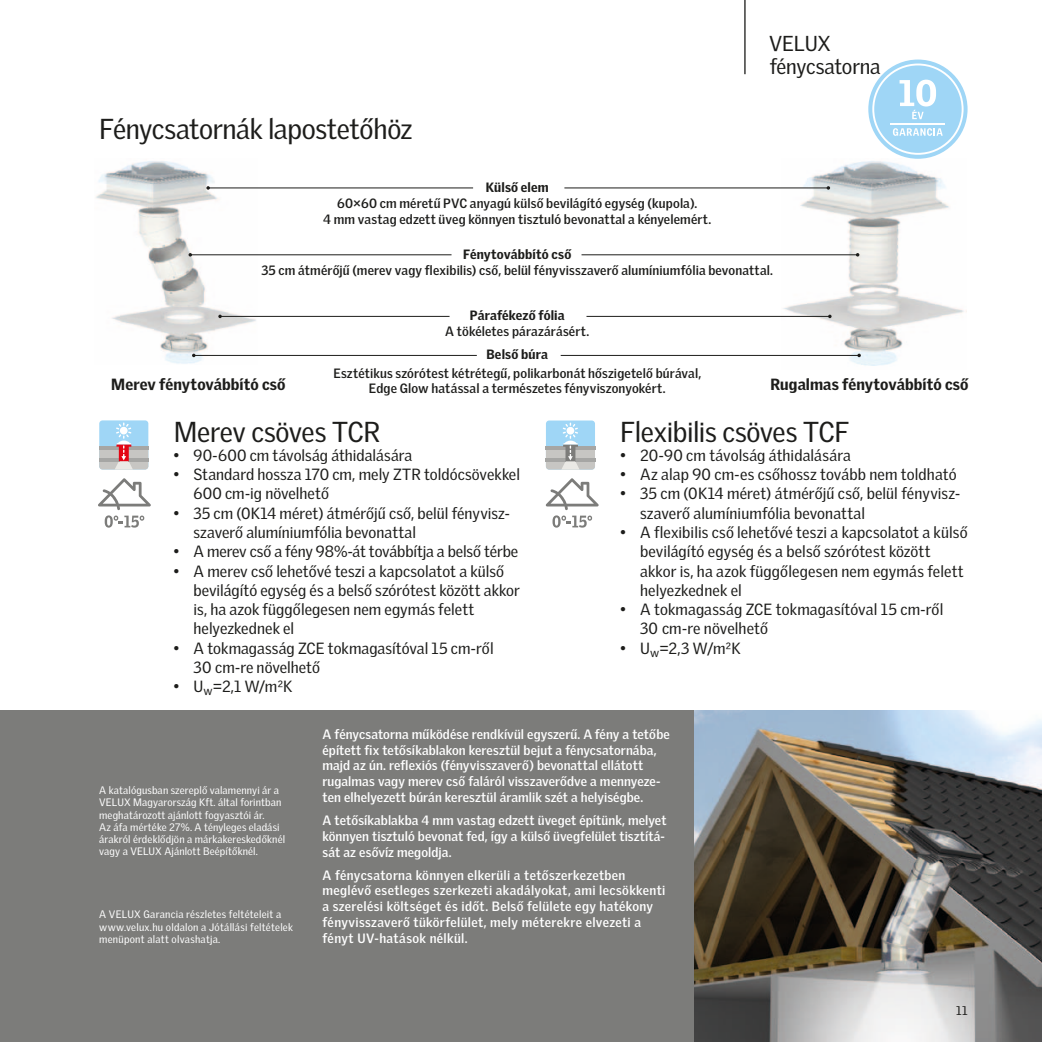
<style>
.page{position:relative;width:1042px;height:1042px;background:#fff}
.page>*{position:absolute;margin:0;border:0;box-sizing:border-box;transform-origin:0 0}
.t1{font:28px "Velux Gothic";letter-spacing:-.015em;color:#1d1d1b}
.t2{font:21px/22.8px "Velux Gothic";letter-spacing:-.005em;color:#1d1d1b}
.t3{font:15.75px/19.2px "Velux Gothic";letter-spacing:.005em;color:#1d1d1b}
.t4{font:900 15.75px "Velux Gothic";letter-spacing:.005em;color:#1d1d1b}
.t5{font:700 13.12px/15.8px "Velux Gothic";letter-spacing:.01em;color:#fff}
.t6{font:700 13.12px/15.8px "Velux Gothic";letter-spacing:.01em;color:#1d1d1b;text-align:center}
.t7{font:900 13.12px "Velux Gothic";letter-spacing:.01em;color:#1d1d1b}
.t8{font:12.25px "Velux Gothic";color:#1d1d1b}
.t9{font:10.5px/12.2px "Velux Gothic";letter-spacing:.015em;color:#fff}
</style>
<div class="page">
<img style="left:96px;top:161px;width:161px;height:203px">
<img style="left:781px;top:161px;width:183px;height:205px">
<hr style="left:208px;top:187px;width:265px;height:1px;background:#1d1d1b">
<svg style="left:206px;top:186px;width:4px;height:4px"></svg>
<hr style="left:220px;top:316px;width:229px;height:1px;background:#1d1d1b">
<hr style="left:194px;top:355px;width:283px;height:1px;background:#1d1d1b">
<hr style="left:190px;top:254px;width:261px;height:1px;background:#1d1d1b">
<hr style="left:564px;top:187px;width:264px;height:1px;background:#1d1d1b">
<svg style="left:826px;top:186px;width:4px;height:4px"></svg>
<hr style="left:586px;top:316px;width:244px;height:1px;background:#1d1d1b">
<hr style="left:561px;top:355px;width:298px;height:1px;background:#1d1d1b">
<hr style="left:581px;top:254px;width:276px;height:1px;background:#1d1d1b">
<div style="left:546px;top:420px;width:49px;height:49px;background:#9fd6f6;border-radius:3px"></div>
<svg style="left:546px;top:423px;width:49px;height:47px"></svg>
<svg style="left:546px;top:478px;width:53px;height:50px"></svg>
<div style="left:99px;top:420px;width:49px;height:49px;background:#9fd6f6;border-radius:3px"></div>
<svg style="left:99px;top:422px;width:49px;height:47px"></svg>
<svg style="left:98px;top:478px;width:53px;height:50px"></svg>
<svg style="left:868px;top:60px;width:99px;height:99px"></svg>
<div style="left:0;top:710px;width:1042px;height:332px;background:#7c7c7a"></div>
<img style="left:694px;top:710px;width:348px;height:332px">
<hr style="left:744px;top:0;width:1px;height:74px;background:#1d1d1b">
<h1 class="t1" style="left:99px;top:118px;width:315px">Fénycsatornák lapostetőhöz</h1>
<h2 class="t2" style="left:769px;top:34px;width:113px">VELUX fénycsatorna</h2>
<p class="t7" style="left:486px;top:183px;width:64px">Külső elem</p>
<p class="t6" style="left:323px;top:197px;width:390px">60×60 cm méretű PVC anyagú külső bevilágító egység (kupola).<br>4 mm vastag edzett üveg könnyen tisztuló bevonattal a kényelemért.</p>
<p class="t7" style="left:463px;top:250px;width:110px">Fénytovábbító cső</p>
<p class="t6" style="left:261px;top:264px;width:513px">35 cm átmérőjű (merev vagy flexibilis) cső, belül fényvisszaverő alumíniumfólia bevonattal.</p>
<p class="t7" style="left:470px;top:311px;width:96px">Párafékező fólia</p>
<p class="t6" style="left:445px;top:325px;width:146px">A tökéletes párazárásért.</p>
<p class="t7" style="left:486px;top:350px;width:63px">Belső búra</p>
<p class="t6" style="left:333px;top:366px;width:369px">Esztétikus szórótest kétrétegű, polikarbonát hőszigetelő búrával,<br>Edge Glow hatással a természetes fényviszonyokért.</p>
<p class="t4" style="left:111px;top:379px;width:176px">Merev fénytovábbító cső</p>
<p class="t4" style="left:770px;top:379px;width:200px">Rugalmas fénytovábbító cső</p>
<h1 class="t1" style="left:174px;top:420px;width:208px">Merev csöves TCR</h1>
<p class="t3" style="left:174px;top:447px;width:240px">• 90-600 cm távolság áthidalására</p>
<p class="t3" style="left:193px;top:466px;width:328px;text-indent:-20px">• Standard hossza 170 cm, mely ZTR toldócsövekkel<br>600 cm-ig növelhető</p>
<p class="t3" style="left:193px;top:505px;width:318px;text-indent:-20px">• 35 cm (0K14 méret) átmérőjű cső, belül fényvisz&shy;szaverő alumíniumfólia bevonattal</p>
<p class="t3" style="left:174px;top:543px;width:346px">• A merev cső a fény 98%-át továbbítja a belső térbe</p>
<p class="t3" style="left:193px;top:562px;width:328px;text-indent:-20px">• A merev cső lehetővé teszi a kapcsolatot a külső bevilágító egység és a belső szóró test között akkor is, ha azok függőlegesen nem egymás felett helyezkednek el</p>
<p class="t3" style="left:193px;top:639px;width:302px;text-indent:-20px">• A tokmagasság ZCE tokmagasítóval 15 cm-ről<br>30 cm-re növelhető</p>
<p class="t3" style="left:174px;top:678px;width:120px">• U<sub>w</sub>=2,1 W/m²K</p>
<h1 class="t1" style="left:620px;top:420px;width:230px">Flexibilis csöves TCF</h1>
<p class="t3" style="left:620px;top:447px;width:232px">• 20-90 cm távolság áthidalására</p>
<p class="t3" style="left:620px;top:466px;width:338px">• Az alap 90 cm-es csőhossz tovább nem toldható</p>
<p class="t3" style="left:640px;top:485px;width:322px;text-indent:-20px">• 35 cm (0K14 méret) átmérőjű cső, belül fényvisz&shy;szaverő alumíniumfólia bevonattal</p>
<p class="t3" style="left:640px;top:524px;width:329px;text-indent:-20px">• A flexibilis cső lehetővé teszi a kapcsolatot a külső bevilágító egység és a belső szó ró test között akkor is, ha azok függőlegesen nem egymás felett helyezkednek el</p>
<p class="t3" style="left:640px;top:601px;width:305px;text-indent:-20px">• A tokmagasság ZCE tokmagasítóval 15 cm-ről<br>30 cm-re növelhető</p>
<p class="t3" style="left:620px;top:639px;width:122px">• U<sub>w</sub>=2,3 W/m²K</p>
<p class="t9" style="left:99px;top:785px;width:187px">A katalógusban szereplő valamennyi ár a VELUX Magyarország Kft. által forintban meghatározott ajánlott fogyasztói ár.<br>Az áfa mértéke 27%. A tényleges eladási árakról érdeklődjön a márkakereskedőknél vagy a VELUX Ajánlott Beépítőknél.</p>
<p class="t9" style="left:99px;top:909px;width:195px">A VELUX Garancia részletes feltételeit a www.velux.hu oldalon a Jótállási feltételek menüpont alatt olvashatja.</p>
<p class="t5" style="left:322px;top:728px;width:349px">A fénycsatorna működése rendkívül egyszerű. A fény a tetőbe épített fix tetősíkablakon keresztül bejut a fénycsatornába, majd az ún. reflexiós (fényvisszaverő) bevonattal ellátott rugalmas vagy merev cső faláról visszaverődve a mennyeze&shy;ten elhelyezett búrán keresztül áramlik szét a helyiségbe.</p>
<p class="t5" style="left:322px;top:814px;width:345px">A tetősíkablakba 4 mm vastag edzett üveget építünk, melyet könnyen tisztuló bevonat fed, így a külső üvegfelület tisztítá&shy;sát az esővíz megoldja.</p>
<p class="t5" style="left:322px;top:868px;width:344px">A fénycsatorna könnyen elkerüli a tetőszerkezetben meglévő esetleges szerkezeti akadályokat, ami lecsökkenti a szerelési költséget és időt. Belső felülete egy hatékony fényvisszaverő tükörfelület, mely méterekre elvezeti a fényt UV-hatások nélkül.</p>
<p class="t8" style="left:956px;top:1005px;width:13px">11</p>
</div>
